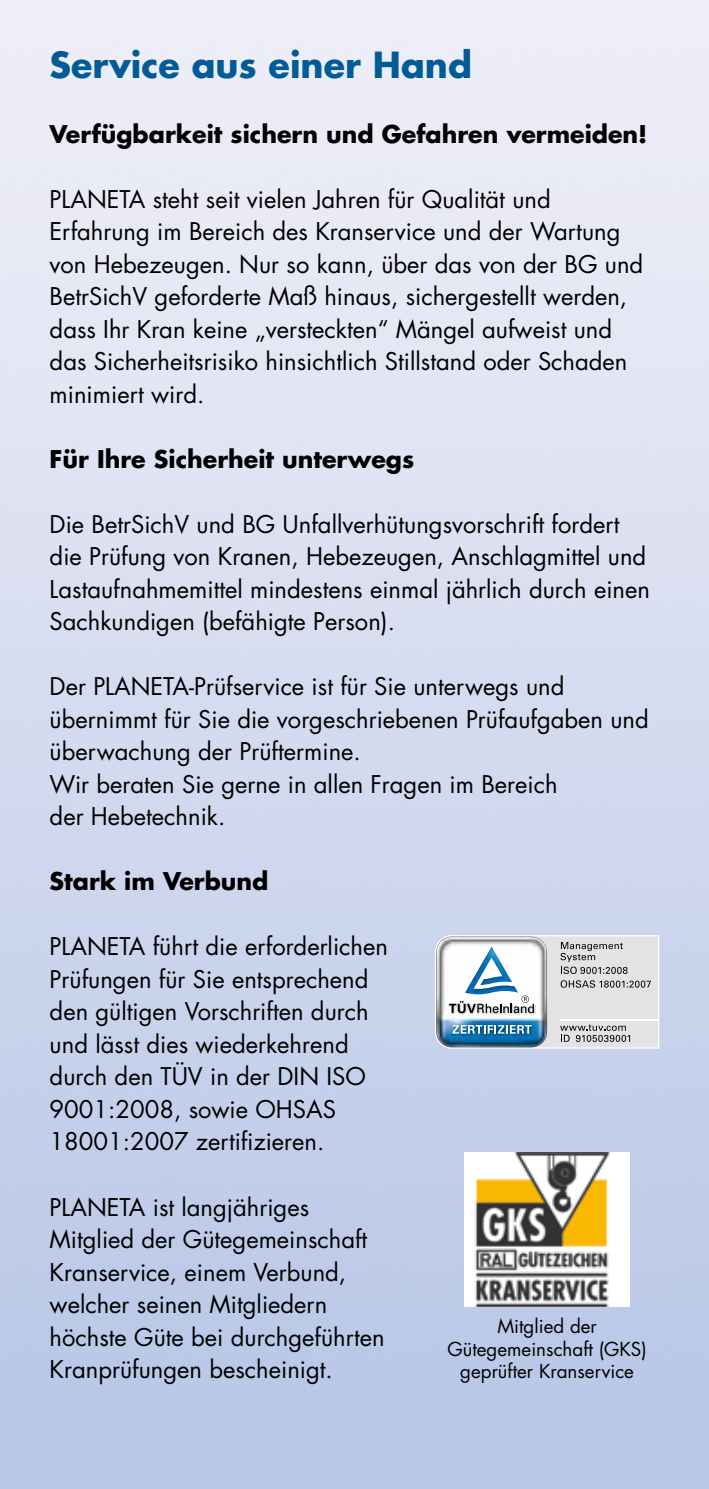
<style>
.page{position:relative;width:709px;height:1489px;background:#fff}
.page>*{position:absolute;margin:0;border:0;box-sizing:border-box;transform-origin:0 0}
.t1{font:700 35px "Futura";color:#005b97}
.t2{font:23.75px/32.5px "Futura";color:#000}
.t3{font:700 23.75px "Futura";color:#000}
.t4{font:18.75px/22.5px "Futura";color:#000;text-align:center}
</style>
<div class="page">
<img style="left:0;top:0;width:687px;height:1488px">
<img style="left:464px;top:1152px;width:166px;height:153px">
<svg style="left:435px;top:935px;width:224px;height:113px"></svg>
<h1 class="t1" style="left:50px;top:41px;width:424px">Service aus einer Hand</h1>
<p class="t3" style="left:50px;top:118px;width:599px">Verfügbarkeit sichern und Gefahren vermeiden!</p>
<p class="t2" style="left:50px;top:183px;width:595px">PLANETA steht seit vielen Jahren für Qualität und Erfahrung im Bereich des Kranservice und der Wartung von Hebezeugen. Nur so kann, über das von der BG und BetrSichV geforderte Maß hinaus, sichergestellt werden, dass Ihr Kran keine „versteckten“ Mängel aufweist und das Sicherheitsrisiko hinsichtlich Stillstand oder Schaden minimiert wird.</p>
<p class="t3" style="left:50px;top:443px;width:366px">Für Ihre Sicherheit unterwegs</p>
<p class="t2" style="left:50px;top:508px;width:602px">Die BetrSichV und BG Unfallverhütungsvorschrift fordert die Prüfung von Kranen, Hebezeugen, Anschlagmittel und Lastaufnahmemittel mindestens einmal jährlich durch einen Sachkundigen (befähigte Person).</p>
<p class="t2" style="left:50px;top:670px;width:600px">Der PLANETA-Prüfservice ist für Sie unterwegs und übernimmt für Sie die vorgeschriebenen Prüfaufgaben und überwachung der Prüftermine.<br>Wir beraten Sie gerne in allen Fragen im Bereich<br>der Hebetechnik.</p>
<p class="t3" style="left:50px;top:865px;width:220px">Stark im Verbund</p>
<p class="t2" style="left:50px;top:930px;width:340px">PLANETA führt die erforderlichen<br>Prüfungen für Sie entsprechend den gültigen Vorschriften durch und lässt dies wiederkehrend durch den TÜV in der DIN ISO<br>9001:2008, sowie OHSAS<br>18001:2007 zertifizieren.</p>
<p class="t2" style="left:50px;top:1190px;width:337px">PLANETA ist langjähriges<br>Mitglied der Gütegemeinschaft<br>Kranservice, einem Verbund, welcher seinen Mitgliedern höchste Güte bei durchgeführten<br>Kranprüfungen bescheinigt.</p>
<p class="t4" style="left:447px;top:1314px;width:201px">Mitglied der<br>Gütegemeinschaft (GKS) geprüfter Kranservice</p>
</div>
